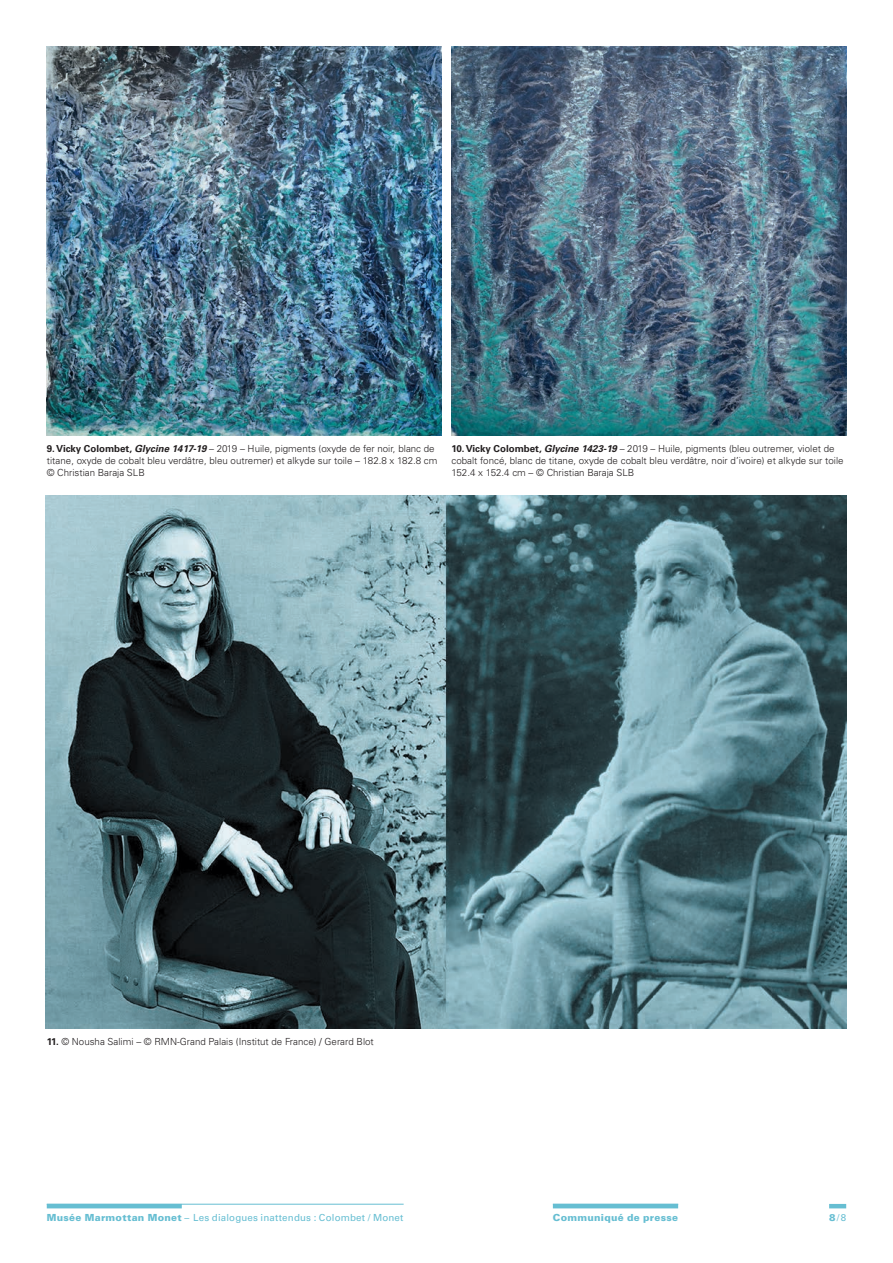
<style>
.page{position:relative;width:893px;height:1263px;background:#fff}
.page>*{position:absolute;margin:0;border:0;box-sizing:border-box;transform-origin:0 0}
.t1{font:300 9.75px/12px "Univers";color:#231f20}
.t2{font:9.75px "Univers";letter-spacing:.015em;color:#66bed2}
.t3{font:900 9.75px "Univers";letter-spacing:.025em;color:#66bed2}
.s1{font-weight:700}
.s2{font-weight:700;font-style:italic}
.s3{font-weight:900}
</style>
<div class="page">
<hr style="left:47px;top:1204px;width:357px;height:1px;background:#66bed2">
<hr style="left:47px;top:1204px;width:135px;height:4px;background:#66bed2">
<hr style="left:553px;top:1204px;width:125px;height:4px;background:#66bed2">
<hr style="left:829px;top:1204px;width:17px;height:4px;background:#66bed2">
<img style="left:45px;top:495px;width:801px;height:533px">
<img style="left:47px;top:47px;width:394px;height:389px">
<img style="left:452px;top:47px;width:394px;height:389px">
<p class="t1" style="left:47px;top:443px;width:392px"><span class="s1">9. Vicky Colombet,</span> <span class="s2">Glycine 1417-19</span> – 2019 – Huile, pigments (oxyde de fer noir, blanc de titane, oxyde de cobalt bleu verdâtre, bleu outremer) et alkyde sur toile – 182.8 x 182.8 cm © Christian Baraja SLB</p>
<p class="t1" style="left:452px;top:443px;width:394px"><span class="s1">10. Vicky Colombet,</span> <span class="s2">Glycine 1423-19</span> – 2019 – Huile, pigments (bleu outremer, violet de cobalt foncé, blanc de titane, oxyde de cobalt bleu verdâtre, noir d’ivoire) et alkyde sur toile<br>152.4 x 152.4 cm – © Christian Baraja SLB</p>
<p class="t1" style="left:47px;top:1035px;width:329px"><span class="s1">11.</span> © Nousha Salimi – © RMN-Grand Palais (Institut de France) / Gerard Blot</p>
<p class="t2" style="left:47px;top:1211px;width:358px"><span class="s3">Musée Marmottan Monet</span> – Les dialogues inattendus : Colombet / Monet</p>
<p class="t3" style="left:553px;top:1211px;width:127px">Communiqué de presse</p>
<p class="t2" style="left:829px;top:1211px;width:19px"><span class="s3">8</span>/8</p>
</div>
